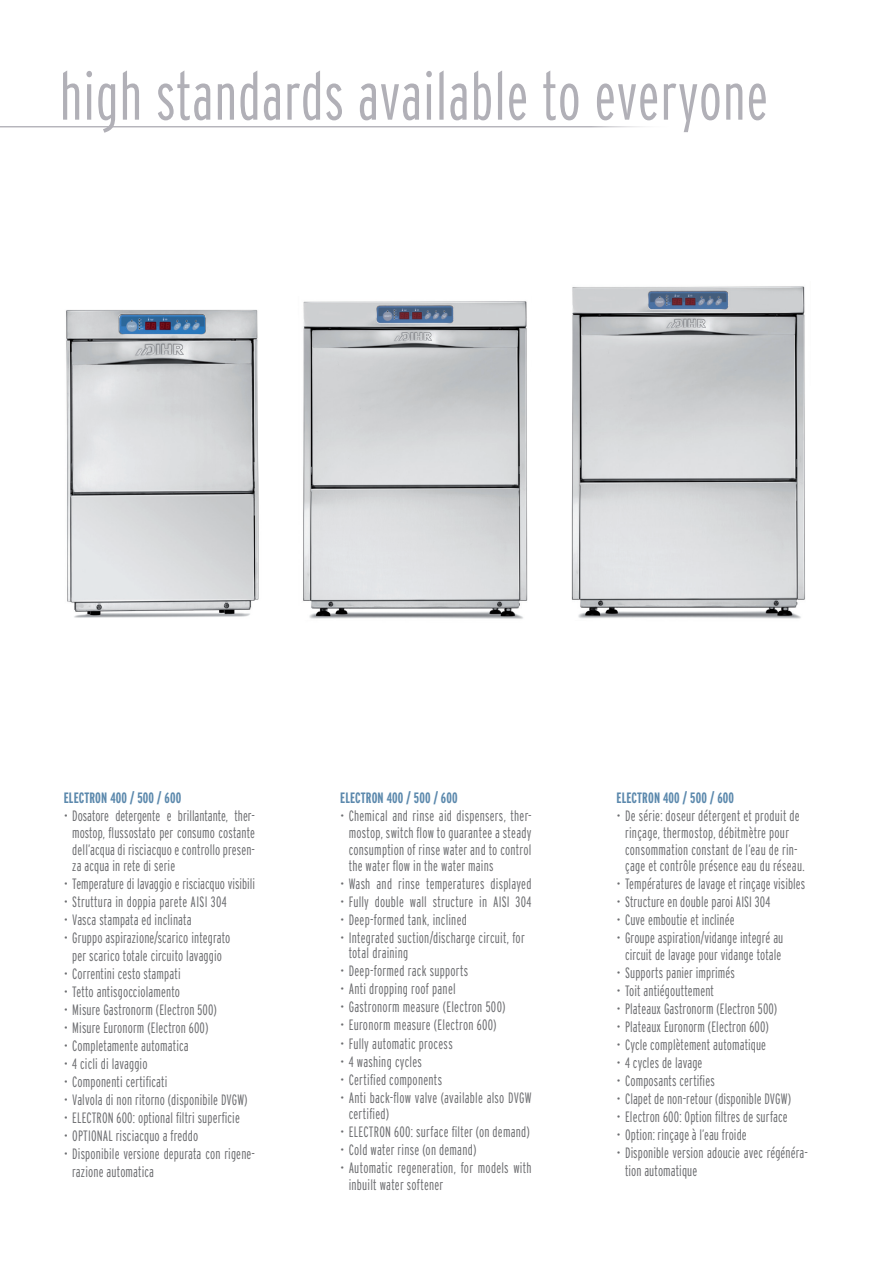
<style>
.page{position:relative;width:893px;height:1263px;background:#fff}
.page>*{position:absolute;margin:0;border:0;box-sizing:border-box;transform-origin:0 0}
.t1{font:300 extra-condensed 67.5px "Interstate";letter-spacing:.01em;color:#b1b0b7}
.t2{font:300 extra-condensed 15px/16.5px "Interstate";letter-spacing:.01em;color:#6c6d70}
.t3{font:700 extra-condensed 15px "Interstate";letter-spacing:.01em;color:#5c89ad}
</style>
<div class="page">
<hr style="left:0;top:126px;width:676px;height:2px;background:#b1b0b7">
<img style="left:303px;top:301px;width:225px;height:318px">
<img style="left:571px;top:286px;width:234px;height:333px">
<img style="left:66px;top:310px;width:193px;height:308px">
<h1 class="t1" style="left:60px;top:58px;width:710px">high standards available to everyone</h1>
<p class="t3" style="left:64px;top:790px;width:119px">ELECTRON 400 / 500 / 600</p>
<p class="t2" style="left:72px;top:808px;width:184px;text-align:justify;text-indent:-9px">• Dosatore detergente e brillantante, ther&shy;mostop, flussostato per consumo costante dell’acqua di risciacquo e controllo presen&shy;za acqua in rete di serie</p>
<p class="t2" style="left:64px;top:875px;width:193px">• Temperature di lavaggio e risciacquo visibili</p>
<p class="t2" style="left:64px;top:893px;width:164px">• Struttura in doppia parete AISI 304</p>
<p class="t2" style="left:64px;top:911px;width:129px">• Vasca stampata ed inclinata</p>
<p class="t2" style="left:64px;top:928px;width:168px;line-height:18px;text-align:center">• Gruppo aspirazione/scarico integrato per scarico totale circuito lavaggio</p>
<p class="t2" style="left:64px;top:965px;width:118px">• Correntini cesto stampati</p>
<p class="t2" style="left:64px;top:983px;width:118px">• Tetto antisgocciolamento</p>
<p class="t2" style="left:64px;top:1001px;width:155px">• Misure Gastronorm (Electron 500)</p>
<p class="t2" style="left:64px;top:1019px;width:146px">• Misure Euronorm (Electron 600)</p>
<p class="t2" style="left:64px;top:1037px;width:126px">• Completamente automatica</p>
<p class="t2" style="left:64px;top:1055px;width:85px">• 4 cicli di lavaggio</p>
<p class="t2" style="left:64px;top:1073px;width:105px">• Componenti certificati</p>
<p class="t2" style="left:64px;top:1091px;width:185px">• Valvola di non ritorno (disponibile DVGW)</p>
<p class="t2" style="left:64px;top:1109px;width:178px">• ELECTRON 600: optional filtri superficie</p>
<p class="t2" style="left:64px;top:1127px;width:136px">• OPTIONAL risciacquo a freddo</p>
<p class="t2" style="left:72px;top:1144px;width:184px;line-height:18px;text-indent:-9px">• Disponibile versione depurata con rigene&shy;razione automatica</p>
<p class="t3" style="left:340px;top:790px;width:119px">ELECTRON 400 / 500 / 600</p>
<p class="t2" style="left:349px;top:808px;width:184px;text-align:justify;text-indent:-9px">• Chemical and rinse aid dispensers, ther&shy;mostop, switch flow to guarantee a steady consumption of rinse water and to control the water flow in the water mains</p>
<p class="t2" style="left:340px;top:875px;width:193px">• Wash and rinse temperatures displayed</p>
<p class="t2" style="left:340px;top:893px;width:193px">• Fully double wall structure in AISI 304</p>
<p class="t2" style="left:340px;top:911px;width:128px">• Deep-formed tank, inclined</p>
<p class="t2" style="left:349px;top:930px;width:178px;line-height:15px;text-indent:-9px">• Integrated suction/discharge circuit, for total draining</p>
<p class="t2" style="left:340px;top:962px;width:130px">• Deep-formed rack supports</p>
<p class="t2" style="left:340px;top:981px;width:117px">• Anti dropping roof panel</p>
<p class="t2" style="left:340px;top:999px;width:167px">• Gastronorm measure (Electron 500)</p>
<p class="t2" style="left:340px;top:1017px;width:158px">• Euronorm measure (Electron 600)</p>
<p class="t2" style="left:340px;top:1035px;width:114px">• Fully automatic process</p>
<p class="t2" style="left:340px;top:1053px;width:83px">• 4 washing cycles</p>
<p class="t2" style="left:340px;top:1071px;width:103px">• Certified components</p>
<p class="t2" style="left:349px;top:1089px;width:184px;text-indent:-9px">• Anti back-flow valve (available also DVGW certified)</p>
<p class="t2" style="left:340px;top:1123px;width:191px">• ELECTRON 600: surface filter (on demand)</p>
<p class="t2" style="left:340px;top:1141px;width:138px">• Cold water rinse (on demand)</p>
<p class="t2" style="left:349px;top:1159px;width:184px;text-indent:-9px">• Automatic regeneration, for models with inbuilt water softener</p>
<p class="t3" style="left:617px;top:790px;width:119px">ELECTRON 400 / 500 / 600</p>
<p class="t2" style="left:617px;top:808px;width:190px;text-align:center">• De série: doseur détergent et produit de rinçage, thermostop, débitmètre pour consommation constant de l’eau de rin&shy;çage et contrôle présence eau du réseau.</p>
<p class="t2" style="left:617px;top:875px;width:190px">• Températures de lavage et rinçage visibles</p>
<p class="t2" style="left:617px;top:893px;width:155px">• Structure en double paroi AISI 304</p>
<p class="t2" style="left:617px;top:911px;width:120px">• Cuve emboutie et inclinée</p>
<p class="t2" style="left:617px;top:929px;width:168px;text-align:center">• Groupe aspiration/vidange integré au circuit de lavage pour vidange totale</p>
<p class="t2" style="left:617px;top:964px;width:120px">• Supports panier imprimés</p>
<p class="t2" style="left:617px;top:982px;width:99px">• Toit antiégouttement</p>
<p class="t2" style="left:617px;top:1000px;width:162px">• Plateaux Gastronorm (Electron 500)</p>
<p class="t2" style="left:617px;top:1018px;width:154px">• Plateaux Euronorm (Electron 600)</p>
<p class="t2" style="left:617px;top:1036px;width:151px">• Cycle complètement automatique</p>
<p class="t2" style="left:617px;top:1054px;width:87px">• 4 cycles de lavage</p>
<p class="t2" style="left:617px;top:1072px;width:100px">• Composants certifies</p>
<p class="t2" style="left:617px;top:1090px;width:176px">• Clapet de non-retour (disponible DVGW)</p>
<p class="t2" style="left:617px;top:1108px;width:173px">• Electron 600: Option filtres de surface</p>
<p class="t2" style="left:617px;top:1126px;width:132px">• Option: rinçage à l’eau froide</p>
<p class="t2" style="left:625px;top:1144px;width:184px;line-height:18px;text-indent:-9px">• Disponible version adoucie avec régénéra&shy;tion automatique</p>
</div>
